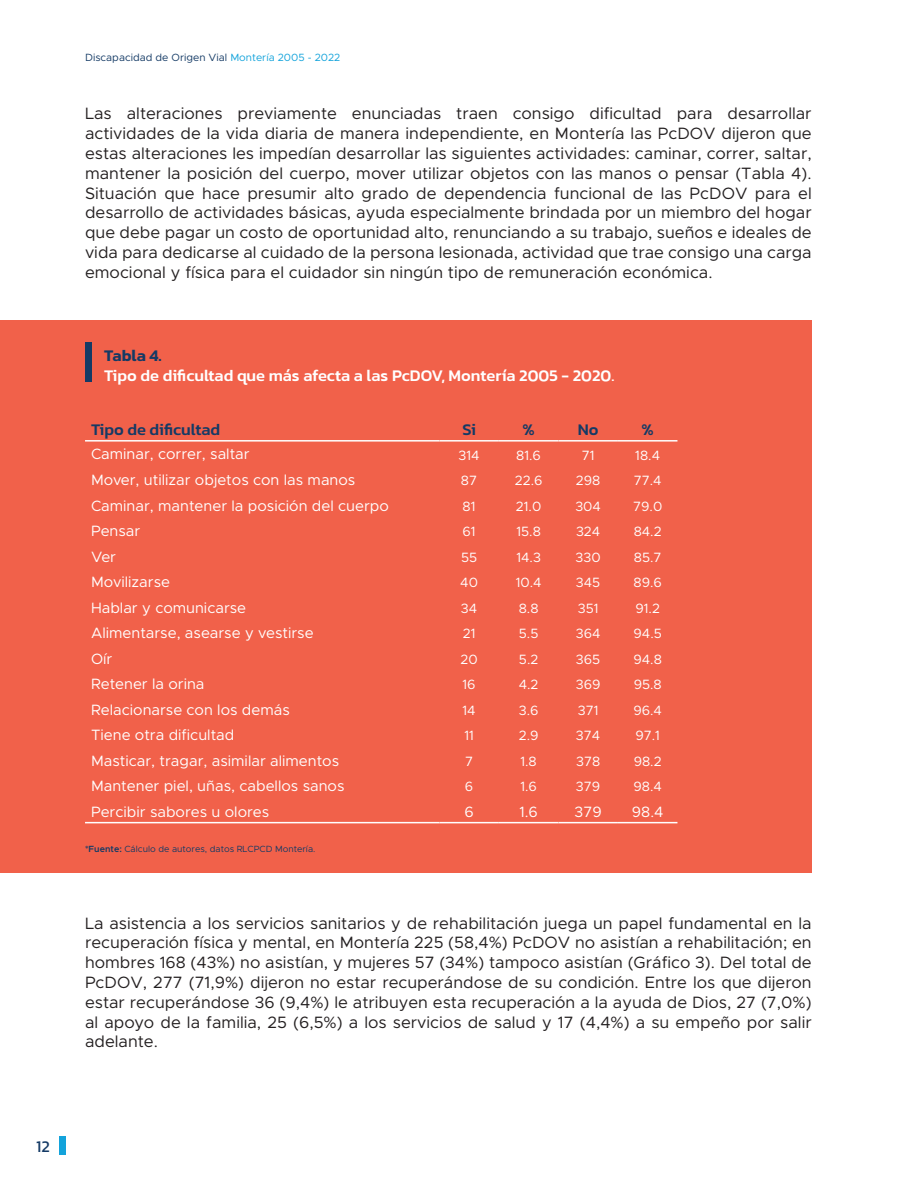
<style>
.page{position:relative;width:918px;height:1188px;background:#fff}
.page>*{position:absolute;margin:0;border:0;box-sizing:border-box;transform-origin:0 0}
.Párrafos{font:16.5px/19.8px "Metropolis";color:#231f20;text-align:justify}
.t1{font:500 16.5px "Kanit";color:#fff}
.t2{font:500 16.5px "Kanit";color:#143a65}
.t3{font:600 16.5px "Kanit";color:#143a65}
.t4{font:16.5px "Kanit";color:#143a65}
.t5{font:15px "Metropolis";color:#fff}
.t6{font:13.5px "Metropolis";color:#fff}
.t7{font:10.5px "Metropolis";color:#143a65}
.t8{font:9px "Metropolis";color:#143a65}
.s1{color:#13a3db}
.s2{font-weight:600}
</style>
<div class="page">
<div style="left:60px;top:1136px;width:6px;height:19px;background:#13a3db"></div>
<div style="left:0;top:320px;width:812px;height:553px;background:#f1614a"></div>
<hr style="left:85px;top:440px;width:354px;height:2px;background:#fff">
<hr style="left:439px;top:440px;width:60px;height:2px;background:#fff">
<hr style="left:499px;top:440px;width:59px;height:2px;background:#fff">
<hr style="left:558px;top:440px;width:60px;height:2px;background:#fff">
<hr style="left:618px;top:440px;width:59px;height:2px;background:#fff">
<hr style="left:85px;top:822px;width:354px;height:1px;background:#fff">
<hr style="left:439px;top:822px;width:60px;height:1px;background:#fff">
<hr style="left:499px;top:822px;width:59px;height:1px;background:#fff">
<hr style="left:558px;top:822px;width:60px;height:1px;background:#fff">
<hr style="left:618px;top:822px;width:59px;height:1px;background:#fff">
<div style="left:85px;top:342px;width:6px;height:40px;background:#143a65"></div>
<p class="t7" style="left:85px;top:51px;width:257px">Discapacidad de Origen Vial <span class="s1">Montería 2005 - 2022</span></p>
<p class="Párrafos" style="left:85px;top:104px;width:728px">Las alteraciones previamente enunciadas traen consigo dificultad para desarrollar actividades de la vida diaria de manera independiente, en Montería las PcDOV dijeron que estas alteraciones les impedían desarrollar las siguientes actividades: caminar, correr, saltar, mantener la posición del cuerpo, mover utilizar objetos con las manos o pensar (Tabla 4).<br>Situación que hace presumir alto grado de dependencia funcional de las PcDOV para el desarrollo de actividades básicas, ayuda especialmente brindada por un miembro del hogar que debe pagar un costo de oportunidad alto, renunciando a su trabajo, sueños e ideales de vida para dedicarse al cuidado de la persona lesionada, actividad que trae consigo una carga emocional y física para el cuidador sin ningún tipo de remuneración económica.</p>
<p class="t3" style="left:104px;top:343px;width:59px">Tabla 4.</p>
<p class="t1" style="left:104px;top:363px;width:512px">Tipo de dificultad que más afecta a las PcDOV, Montería 2005 - 2020.</p>
<p class="t2" style="left:91px;top:417px;width:131px">Tipo de dificultad</p>
<p class="t2" style="left:462px;top:417px;width:15px">Si</p>
<p class="t2" style="left:523px;top:417px;width:14px">%</p>
<p class="t2" style="left:578px;top:417px;width:22px">No</p>
<p class="t2" style="left:642px;top:417px;width:14px">%</p>
<p class="t5" style="left:91px;top:445px;width:160px">Caminar, correr, saltar</p>
<p class="t6" style="left:459px;top:447px;width:23px">314</p>
<p class="t6" style="left:516px;top:447px;width:26px">81.6</p>
<p class="t6" style="left:582px;top:447px;width:14px">71</p>
<p class="t6" style="left:635px;top:447px;width:26px">18.4</p>
<p class="t5" style="left:91px;top:471px;width:266px">Mover, utilizar objetos con las manos</p>
<p class="t6" style="left:461px;top:472px;width:18px">87</p>
<p class="t6" style="left:515px;top:472px;width:29px">22.6</p>
<p class="t6" style="left:576px;top:472px;width:26px">298</p>
<p class="t6" style="left:634px;top:472px;width:30px">77.4</p>
<p class="t5" style="left:91px;top:496px;width:299px">Caminar, mantener la posición del cuerpo</p>
<p class="t6" style="left:463px;top:498px;width:14px">81</p>
<p class="t6" style="left:516px;top:498px;width:27px">21.0</p>
<p class="t6" style="left:575px;top:498px;width:27px">304</p>
<p class="t6" style="left:633px;top:498px;width:31px">79.0</p>
<p class="t5" style="left:91px;top:522px;width:51px">Pensar</p>
<p class="t6" style="left:463px;top:523px;width:15px">61</p>
<p class="t6" style="left:516px;top:523px;width:26px">15.8</p>
<p class="t6" style="left:576px;top:523px;width:26px">324</p>
<p class="t6" style="left:634px;top:523px;width:29px">84.2</p>
<p class="t5" style="left:91px;top:547px;width:27px">Ver</p>
<p class="t6" style="left:461px;top:549px;width:18px">55</p>
<p class="t6" style="left:516px;top:549px;width:26px">14.3</p>
<p class="t6" style="left:576px;top:549px;width:27px">330</p>
<p class="t6" style="left:634px;top:549px;width:29px">85.7</p>
<p class="t5" style="left:91px;top:573px;width:81px">Movilizarse</p>
<p class="t6" style="left:460px;top:574px;width:19px">40</p>
<p class="t6" style="left:516px;top:574px;width:27px">10.4</p>
<p class="t6" style="left:576px;top:574px;width:26px">345</p>
<p class="t6" style="left:634px;top:574px;width:30px">89.6</p>
<p class="t5" style="left:91px;top:598px;width:157px">Hablar y comunicarse</p>
<p class="t6" style="left:461px;top:600px;width:18px">34</p>
<p class="t6" style="left:519px;top:600px;width:21px">8.8</p>
<p class="t6" style="left:578px;top:600px;width:22px">351</p>
<p class="t6" style="left:635px;top:600px;width:26px">91.2</p>
<p class="t5" style="left:91px;top:624px;width:224px">Alimentarse, asearse y vestirse</p>
<p class="t6" style="left:463px;top:625px;width:14px">21</p>
<p class="t6" style="left:519px;top:625px;width:21px">5.5</p>
<p class="t6" style="left:576px;top:625px;width:26px">364</p>
<p class="t6" style="left:634px;top:625px;width:30px">94.5</p>
<p class="t5" style="left:91px;top:649px;width:23px">Oír</p>
<p class="t6" style="left:461px;top:651px;width:19px">20</p>
<p class="t6" style="left:519px;top:651px;width:21px">5.2</p>
<p class="t6" style="left:576px;top:651px;width:26px">365</p>
<p class="t6" style="left:634px;top:651px;width:30px">94.8</p>
<p class="t5" style="left:91px;top:675px;width:115px">Retener la orina</p>
<p class="t6" style="left:463px;top:676px;width:15px">16</p>
<p class="t6" style="left:519px;top:676px;width:21px">4.2</p>
<p class="t6" style="left:576px;top:676px;width:26px">369</p>
<p class="t6" style="left:634px;top:676px;width:30px">95.8</p>
<p class="t5" style="left:91px;top:700px;width:200px">Relacionarse con los demás</p>
<p class="t6" style="left:463px;top:702px;width:15px">14</p>
<p class="t6" style="left:519px;top:702px;width:21px">3.6</p>
<p class="t6" style="left:578px;top:702px;width:22px">371</p>
<p class="t6" style="left:633px;top:702px;width:30px">96.4</p>
<p class="t5" style="left:91px;top:726px;width:145px">Tiene otra dificultad</p>
<p class="t6" style="left:464px;top:727px;width:11px">11</p>
<p class="t6" style="left:519px;top:727px;width:21px">2.9</p>
<p class="t6" style="left:576px;top:727px;width:26px">374</p>
<p class="t6" style="left:635px;top:727px;width:26px">97.1</p>
<p class="t5" style="left:91px;top:751px;width:250px">Masticar, tragar, asimilar alimentos</p>
<p class="t6" style="left:465px;top:753px;width:10px">7</p>
<p class="t6" style="left:520px;top:753px;width:18px">1.8</p>
<p class="t6" style="left:576px;top:753px;width:26px">378</p>
<p class="t6" style="left:634px;top:753px;width:29px">98.2</p>
<p class="t5" style="left:91px;top:777px;width:255px">Mantener piel, uñas, cabellos sanos</p>
<p class="t6" style="left:465px;top:778px;width:10px">6</p>
<p class="t6" style="left:520px;top:778px;width:18px">1.6</p>
<p class="t6" style="left:576px;top:778px;width:26px">379</p>
<p class="t6" style="left:634px;top:778px;width:30px">98.4</p>
<p class="t5" style="left:91px;top:802px;width:180px">Percibir sabores u olores</p>
<p class="t5" style="left:464px;top:802px;width:11px">6</p>
<p class="t5" style="left:519px;top:802px;width:20px">1.6</p>
<p class="t5" style="left:575px;top:802px;width:29px">379</p>
<p class="t5" style="left:632px;top:802px;width:33px">98.4</p>
<p class="t8" style="left:85px;top:843px;width:232px"><span class="s2">*Fuente:</span> Cálculo de autores, datos RLCPCD Montería.</p>
<p class="Párrafos" style="left:85px;top:913px;width:728px">La asistencia a los servicios sanitarios y de rehabilitación juega un papel fundamental en la recuperación física y mental, en Montería 225 (58,4%) PcDOV no asistían a rehabilitación; en hombres 168 (43%) no asistían, y mujeres 57 (34%) tampoco asistían (Gráfico 3). Del total de PcDOV, 277 (71,9%) dijeron no estar recuperándose de su condición. Entre los que dijeron estar recuperándose 36 (9,4%) le atribuyen esta recuperación a la ayuda de Dios, 27 (7,0%) al apoyo de la familia, 25 (6,5%) a los servicios de salud y 17 (4,4%) a su empeño por salir adelante.</p>
<p class="t4" style="left:36px;top:1134px;width:15px">12</p>
</div>
